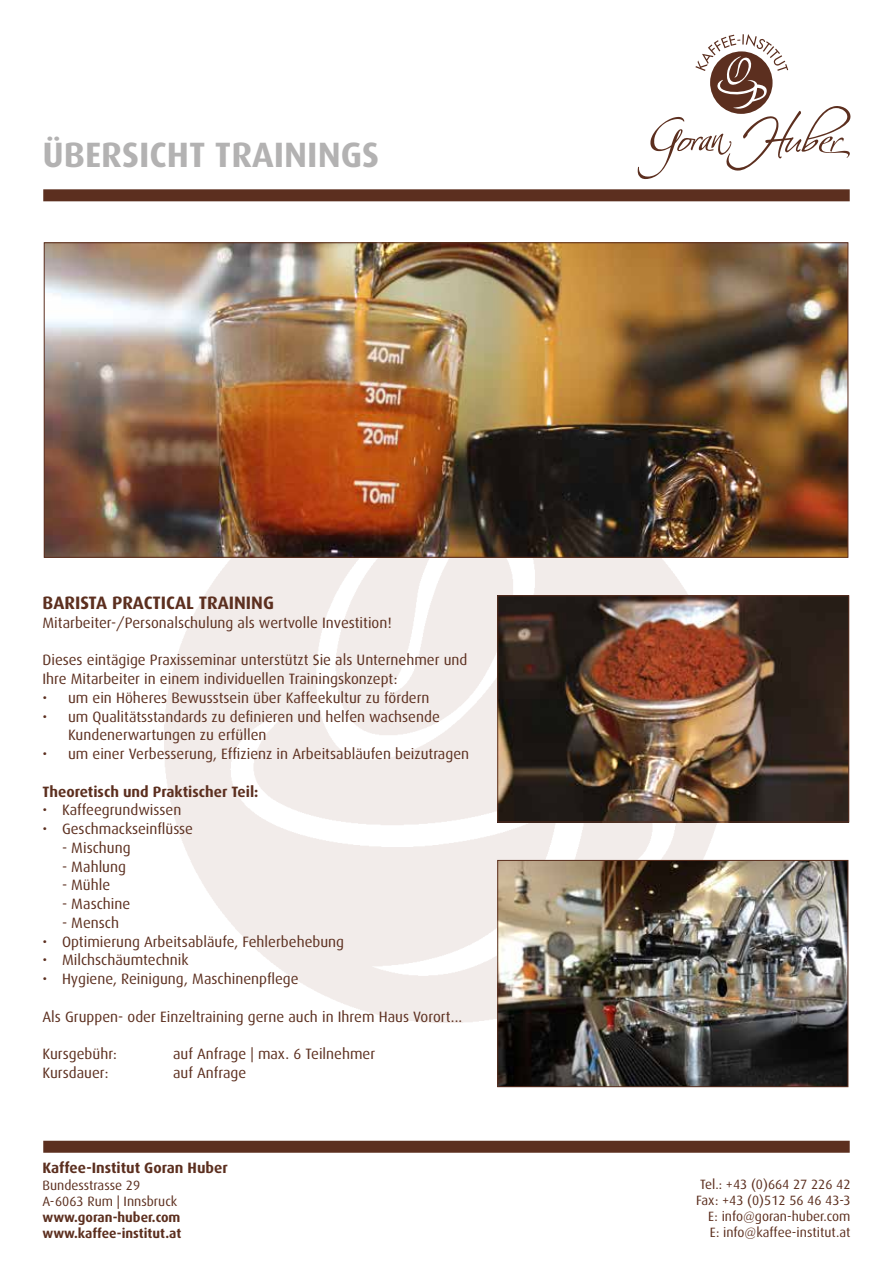
<style>
.page{position:relative;width:893px;height:1263px;background:#fff}
.page>*{position:absolute;margin:0;border:0;box-sizing:border-box;transform-origin:0 0}
.t1{font:700 35.25px "Dax";color:#b3b2b2}
.t2{font:700 18px "Dax";color:#5c2f1f}
.t3{font:15px/18.8px "Dax";color:#5c2f1f}
.t4{font:700 15px "Dax";color:#5c2f1f}
.t5{font:13.5px/16.2px "Dax";color:#5c2f1f}
.t6{font:700 13.5px/16.2px "Dax";color:#5c2f1f}
</style>
<div class="page">
<svg style="left:638px;top:34px;width:212px;height:145px"></svg>
<div style="left:43px;top:1141px;width:807px;height:12px;background:#5c2f1f"></div>
<div style="left:43px;top:189px;width:807px;height:12px;background:#5c2f1f"></div>
<img style="left:165px;top:558px;width:563px;height:465px">
<img style="left:499px;top:862px;width:347px;height:223px">
<div style="left:497px;top:860px;width:351px;height:227px;border:1px solid #5c2f1f"></div>
<img style="left:499px;top:597px;width:348px;height:223px">
<div style="left:497px;top:595px;width:352px;height:227px;border:1px solid #5c2f1f"></div>
<img style="left:46px;top:244px;width:800px;height:312px">
<h1 class="t1" style="left:43px;top:135px;width:338px">ÜBERSICHT TRAININGS</h1>
<p class="t2" style="left:43px;top:593px;width:233px">BARISTA PRACTICAL TRAINING</p>
<p class="t3" style="left:43px;top:613px;width:351px">Mitarbeiter-/Personalschulung als wertvolle Investition!</p>
<p class="t3" style="left:43px;top:651px;width:426px">Dieses eintägige Praxisseminar unterstützt Sie als Unternehmer und<br>Ihre Mitarbeiter in einem individuellen Trainingskonzept:</p>
<p class="t3" style="left:43px;top:688px;width:389px">• um ein Höheres Bewusstsein über Kaffeekultur zu fördern</p>
<p class="t3" style="left:68px;top:707px;width:373px;text-indent:-25px">• um Qualitätsstandards zu definieren und helfen wachsende<br>Kundenerwartungen zu erfüllen</p>
<p class="t3" style="left:43px;top:745px;width:428px">• um einer Verbesserung, Effizienz in Arbeitsabläufen beizutragen</p>
<p class="t4" style="left:43px;top:783px;width:217px">Theoretisch und Praktischer Teil:</p>
<p class="t3" style="left:43px;top:801px;width:140px">• Kaffeegrundwissen</p>
<p class="t3" style="left:43px;top:820px;width:152px">• Geschmackseinflüsse</p>
<p class="t3" style="left:62px;top:838px;width:70px">- Mischung</p>
<p class="t3" style="left:62px;top:857px;width:66px">- Mahlung</p>
<p class="t3" style="left:62px;top:876px;width:50px">- Mühle</p>
<p class="t3" style="left:62px;top:895px;width:70px">- Maschine</p>
<p class="t3" style="left:62px;top:913px;width:59px">- Mensch</p>
<p class="t3" style="left:43px;top:932px;width:303px">• Optimierung Arbeitsabläufe, Fehlerbehebung</p>
<p class="t3" style="left:43px;top:951px;width:148px">• Milchschäumtechnik</p>
<p class="t3" style="left:43px;top:970px;width:258px">• Hygiene, Reinigung, Maschinenpflege</p>
<p class="t3" style="left:43px;top:1007px;width:421px">Als Gruppen- oder Einzeltraining gerne auch in Ihrem Haus Vorort...</p>
<p class="t3" style="left:43px;top:1045px;width:76px">Kursgebühr:</p>
<p class="t3" style="left:173px;top:1045px;width:204px">auf Anfrage | max. 6 Teilnehmer</p>
<p class="t3" style="left:43px;top:1063px;width:68px">Kursdauer:</p>
<p class="t3" style="left:173px;top:1063px;width:75px">auf Anfrage</p>
<p class="t4" style="left:43px;top:1160px;width:187px">Kaffee-Institut Goran Huber</p>
<p class="t5" style="left:43px;top:1177px;width:136px">Bundesstrasse 29<br>A-6063 Rum | Innsbruck</p>
<p class="t6" style="left:43px;top:1209px;width:140px">www.goran-huber.com www.kaffee-institut.at</p>
<p class="t5" style="left:696px;top:1176px;width:156px;text-align:right">Tel.: +43 (0)664 27 226 42<br>Fax: +43 (0)512 56 46 43-3<br>E: info@goran-huber.com<br>E: info@kaffee-institut.at</p>
</div>
